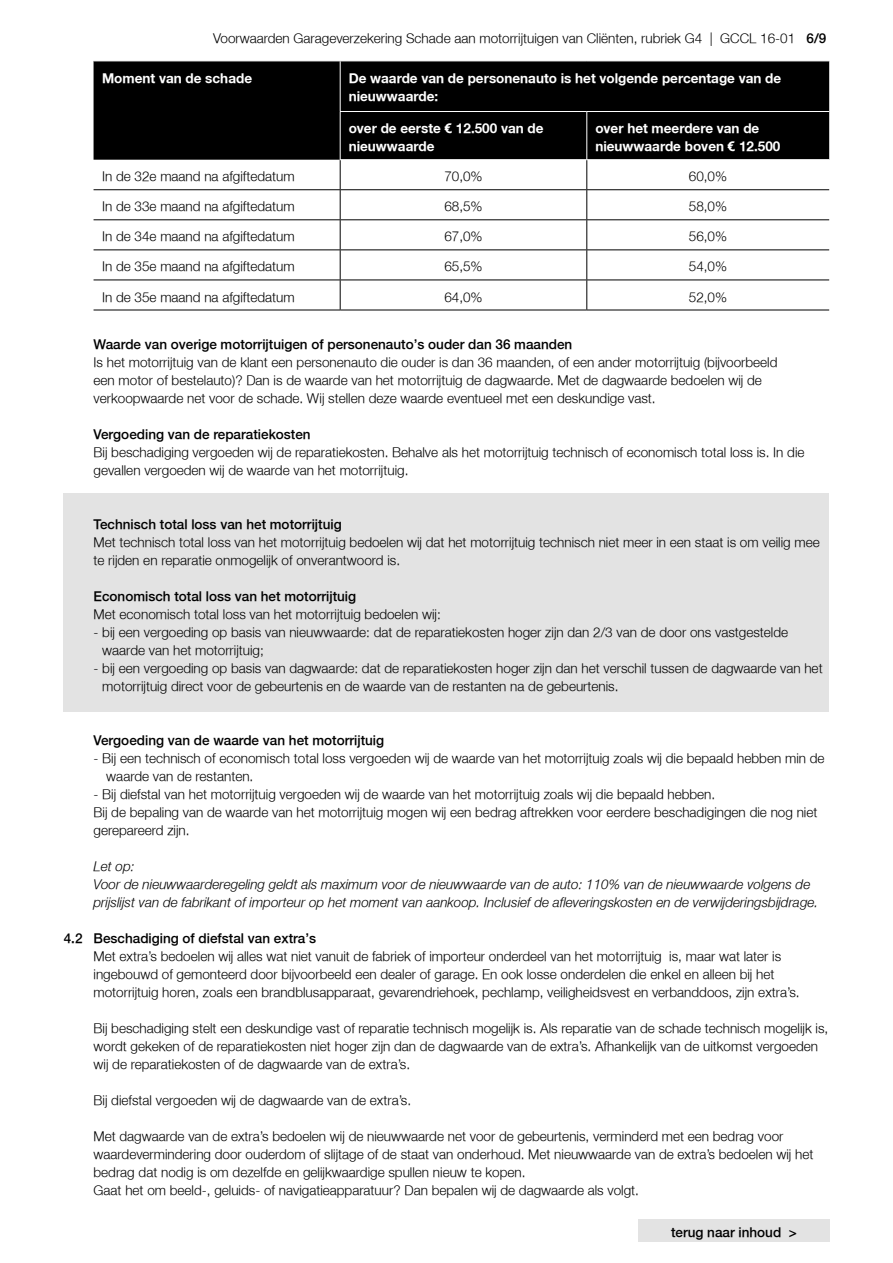
<style>
.page{position:relative;width:893px;height:1263px;background:#fff}
.page>*{position:absolute;margin:0;border:0;box-sizing:border-box;transform-origin:0 0}
.t1{font:300 13.5px/18px "Fortis Helvetica";color:#000}
.t2{font:300 13.5px "Fortis Helvetica";color:#000}
.t3{font:italic 300 13.5px/18px "Fortis Helvetica";color:#000}
.t4{font:700 13.5px/18px "Fortis Helvetica";color:#fff}
.s1{font-style:inherit}
</style>
<div class="page">
<div style="left:638px;top:1219px;width:192px;height:23px;background:#e3e3e3"></div>
<div style="left:64px;top:493px;width:765px;height:20px;background:#e3e3e3"></div>
<div style="left:64px;top:511px;width:765px;height:21px;background:#e3e3e3"></div>
<div style="left:64px;top:529px;width:765px;height:38px;background:#e3e3e3"></div>
<div style="left:64px;top:565px;width:765px;height:20px;background:#e3e3e3"></div>
<div style="left:64px;top:583px;width:765px;height:21px;background:#e3e3e3"></div>
<div style="left:64px;top:601px;width:765px;height:20px;background:#e3e3e3"></div>
<div style="left:64px;top:619px;width:765px;height:38px;background:#e3e3e3"></div>
<div style="left:64px;top:655px;width:765px;height:38px;background:#e3e3e3"></div>
<div style="left:64px;top:691px;width:765px;height:20px;background:#e3e3e3"></div>
<div style="left:94px;top:62px;width:735px;height:98px;background:#000"></div>
<hr style="left:586px;top:112px;width:1px;height:47px;background:#fff">
<svg style="left:586px;top:160px;width:1px;height:89px"></svg>
<hr style="left:586px;top:250px;width:1px;height:30px;background:#000">
<hr style="left:586px;top:280px;width:1px;height:30px;background:#000">
<svg style="left:340px;top:160px;width:1px;height:89px"></svg>
<hr style="left:340px;top:250px;width:1px;height:30px;background:#000">
<hr style="left:340px;top:280px;width:1px;height:30px;background:#000">
<hr style="left:94px;top:189px;width:246px;height:1px;background:#000">
<hr style="left:94px;top:219px;width:246px;height:1px;background:#000">
<hr style="left:94px;top:249px;width:246px;height:1px;background:#000">
<hr style="left:94px;top:280px;width:246px;height:1px;background:#000">
<hr style="left:94px;top:310px;width:246px;height:1px;background:#000">
<hr style="left:340px;top:189px;width:247px;height:1px;background:#000">
<hr style="left:587px;top:189px;width:242px;height:1px;background:#000">
<hr style="left:340px;top:219px;width:247px;height:1px;background:#000">
<hr style="left:587px;top:219px;width:242px;height:1px;background:#000">
<hr style="left:340px;top:249px;width:247px;height:1px;background:#000">
<hr style="left:587px;top:249px;width:242px;height:1px;background:#000">
<hr style="left:340px;top:280px;width:247px;height:1px;background:#000">
<hr style="left:587px;top:280px;width:242px;height:1px;background:#000">
<hr style="left:340px;top:310px;width:247px;height:1px;background:#000">
<hr style="left:587px;top:310px;width:242px;height:1px;background:#000">
<hr style="left:340px;top:61px;width:1px;height:50px;background:#fff">
<hr style="left:340px;top:111px;width:247px;height:1px;background:#fff">
<hr style="left:340px;top:112px;width:1px;height:47px;background:#fff">
<hr style="left:587px;top:111px;width:242px;height:1px;background:#fff">
<hr style="left:340px;top:159px;width:247px;height:1px;background:#fff">
<hr style="left:587px;top:159px;width:242px;height:1px;background:#fff">
<p class="t1" style="left:213px;top:30px;width:615px">Voorwaarden Garageverzekering Schade aan motorrijtuigen van Cliënten, rubriek G4 | GCCL 16-01 <span class="s1">6/9</span></p>
<p class="t4" style="left:102px;top:70px;width:152px">Moment van de schade</p>
<p class="t4" style="left:349px;top:70px;width:434px">De waarde van de personenauto is het volgende percentage van de nieuwwaarde:</p>
<p class="t4" style="left:349px;top:120px;width:196px">over de eerste € 12.500 van de nieuwwaarde</p>
<p class="t4" style="left:595px;top:120px;width:187px">over het meerdere van de nieuwwaarde boven € 12.500</p>
<p class="t1" style="left:102px;top:168px;width:194px">In de 32e maand na afgiftedatum</p>
<p class="t1" style="left:444px;top:168px;width:40px">70,0%</p>
<p class="t1" style="left:689px;top:168px;width:40px">60,0%</p>
<p class="t1" style="left:102px;top:198px;width:194px">In de 33e maand na afgiftedatum</p>
<p class="t1" style="left:444px;top:198px;width:40px">68,5%</p>
<p class="t1" style="left:689px;top:198px;width:40px">58,0%</p>
<p class="t1" style="left:102px;top:228px;width:194px">In de 34e maand na afgiftedatum</p>
<p class="t1" style="left:444px;top:228px;width:40px">67,0%</p>
<p class="t1" style="left:689px;top:228px;width:40px">56,0%</p>
<p class="t1" style="left:102px;top:259px;width:194px">In de 35e maand na afgiftedatum</p>
<p class="t1" style="left:444px;top:259px;width:40px">65,5%</p>
<p class="t1" style="left:689px;top:259px;width:40px">54,0%</p>
<p class="t1" style="left:102px;top:289px;width:194px">In de 35e maand na afgiftedatum</p>
<p class="t1" style="left:444px;top:289px;width:40px">64,0%</p>
<p class="t1" style="left:689px;top:289px;width:40px">52,0%</p>
<p class="t2" style="left:94px;top:338px;width:480px">Waarde van overige motorrijtuigen of personenauto’s ouder dan 36 maanden</p>
<p class="t1" style="left:94px;top:354px;width:685px">Is het motorrijtuig van de klant een personenauto die ouder is dan 36 maanden, of een ander motorrijtuig (bijvoorbeeld een motor of bestelauto)? Dan is de waarde van het motorrijtuig de dagwaarde. Met de dagwaarde bedoelen wij de verkoopwaarde net voor de schade. Wij stellen deze waarde eventueel met een deskundige vast.</p>
<p class="t2" style="left:94px;top:428px;width:219px">Vergoeding van de reparatiekosten</p>
<p class="t1" style="left:94px;top:444px;width:712px">Bij beschadiging vergoeden wij de reparatiekosten. Behalve als het motorrijtuig technisch of economisch total loss is. In die gevallen vergoeden wij de waarde van het motorrijtuig.</p>
<p class="t2" style="left:94px;top:518px;width:250px">Technisch total loss van het motorrijtuig</p>
<p class="t1" style="left:94px;top:534px;width:728px">Met technisch total loss van het motorrijtuig bedoelen wij dat het motorrijtuig technisch niet meer in een staat is om veilig mee te rijden en reparatie onmogelijk of onverantwoord is.</p>
<p class="t2" style="left:94px;top:590px;width:264px">Economisch total loss van het motorrijtuig</p>
<p class="t1" style="left:94px;top:606px;width:349px">Met economisch total loss van het motorrijtuig bedoelen wij:</p>
<p class="t1" style="left:102px;top:624px;width:687px;text-indent:-9px">- bij een vergoeding op basis van nieuwwaarde: dat de reparatiekosten hoger zijn dan 2/3 van de door ons vastgestelde waarde van het motorrijtuig;</p>
<p class="t1" style="left:102px;top:660px;width:722px;text-indent:-9px">- bij een vergoeding op basis van dagwaarde: dat de reparatiekosten hoger zijn dan het verschil tussen de dagwaarde van het motorrijtuig direct voor de gebeurtenis en de waarde van de restanten na de gebeurtenis.</p>
<p class="t2" style="left:94px;top:734px;width:292px">Vergoeding van de waarde van het motorrijtuig</p>
<p class="t1" style="left:106px;top:750px;width:720px;text-indent:-13px">- Bij een technisch of economisch total loss vergoeden wij de waarde van het motorrijtuig zoals wij die bepaald hebben min de waarde van de restanten.</p>
<p class="t1" style="left:94px;top:786px;width:725px">- Bij diefstal van het motorrijtuig vergoeden wij de waarde van het motorrijtuig zoals wij die bepaald hebben.<br>Bij de bepaling van de waarde van het motorrijtuig mogen wij een bedrag aftrekken voor eerdere beschadigingen die nog niet gerepareerd zijn.</p>
<p class="t3" style="left:94px;top:858px;width:726px">Let op:<br>Voor de nieuwwaarderegeling geldt als maximum voor de nieuwwaarde van de auto: 110% van de nieuwwaarde volgens de prijslijst van de fabrikant of importeur op het moment van aankoop. Inclusief de afleveringskosten en de verwijderingsbijdrage.</p>
<p class="t2" style="left:64px;top:932px;width:254px">4.2 Beschadiging of diefstal van extra’s</p>
<p class="t1" style="left:94px;top:948px;width:707px">Met extra’s bedoelen wij alles wat niet vanuit de fabriek of importeur onderdeel van het motorrijtuig is, maar wat later is ingebouwd of gemonteerd door bijvoorbeeld een dealer of garage. En ook losse onderdelen die enkel en alleen bij het motorrijtuig horen, zoals een brandblusapparaat, gevarendriehoek, pechlamp, veiligheidsvest en verbanddoos, zijn extra’s.</p>
<p class="t1" style="left:94px;top:1020px;width:736px">Bij beschadiging stelt een deskundige vast of reparatie technisch mogelijk is. Als reparatie van de schade technisch mogelijk is, wordt gekeken of de reparatiekosten niet hoger zijn dan de dagwaarde van de extra’s. Afhankelijk van de uitkomst vergoeden wij de reparatiekosten of de dagwaarde van de extra’s.</p>
<p class="t1" style="left:94px;top:1092px;width:319px">Bij diefstal vergoeden wij de dagwaarde van de extra’s.</p>
<p class="t1" style="left:94px;top:1128px;width:721px">Met dagwaarde van de extra’s bedoelen wij de nieuwwaarde net voor de gebeurtenis, verminderd met een bedrag voor waardevermindering door ouderdom of slijtage of de staat van onderhoud. Met nieuwwaarde van de extra’s bedoelen wij het bedrag dat nodig is om dezelfde en gelijkwaardige spullen nieuw te kopen.<br>Gaat het om beeld-, geluids- of navigatieapparatuur? Dan bepalen wij de dagwaarde als volgt.</p>
<p class="t2" style="left:671px;top:1226px;width:127px">terug naar inhoud &gt;</p>
</div>
